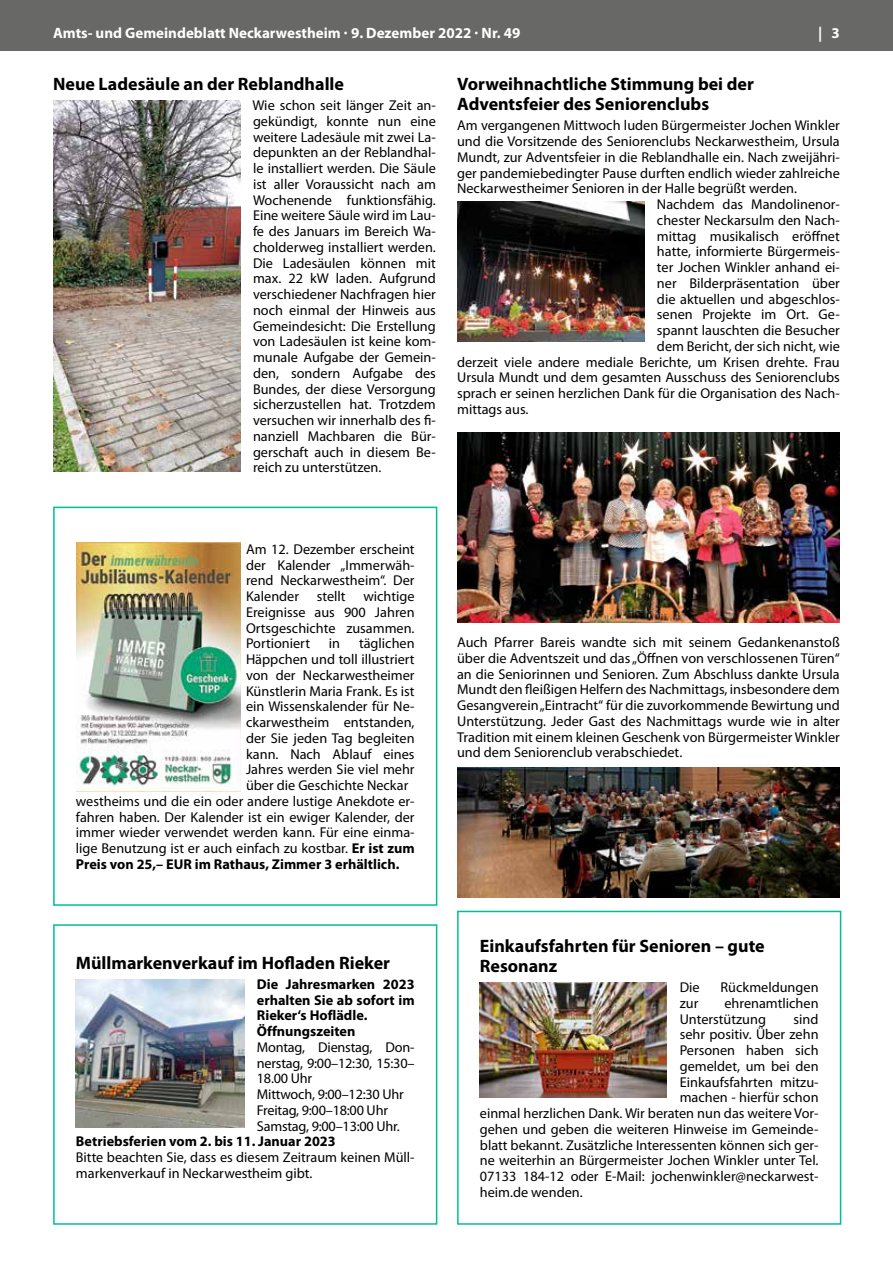
<style>
.page{position:relative;width:893px;height:1263px;background:#fff}
.page>*{position:absolute;margin:0;border:0;box-sizing:border-box;transform-origin:0 0}
.t1{font:700 18px/20.2px "Myriad Pro";color:#000}
.t2{font:700 15px "Myriad Pro";color:#fff}
.t3{font:14.25px/15.8px "Myriad Pro";color:#000;text-align:justify}
.t4{font:700 14.25px/15.8px "Myriad Pro";color:#000}
.s1{font-weight:700}
</style>
<div class="page">
<div style="left:0;top:0;width:893px;height:51px;background:#686867"></div>
<img style="left:53px;top:101px;width:187px;height:371px">
<div style="left:53px;top:507px;width:384px;height:399px;border:2px solid #00bf93"></div>
<img style="left:76px;top:979px;width:168px;height:149px">
<div style="left:53px;top:924px;width:384px;height:301px;border:2px solid #00bf93"></div>
<img style="left:77px;top:542px;width:163px;height:249px">
<img style="left:457px;top:201px;width:187px;height:141px">
<img style="left:457px;top:432px;width:383px;height:191px">
<img style="left:457px;top:767px;width:383px;height:130px">
<img style="left:480px;top:983px;width:187px;height:114px">
<div style="left:457px;top:911px;width:384px;height:314px;border:2px solid #00bf93"></div>
<p class="t2" style="left:53px;top:23px;width:469px">Amts- und Gemeindeblatt Neckarwestheim · 9. Dezember 2022 · Nr. 49</p>
<p class="t2" style="left:818px;top:23px;width:23px">| 3</p>
<p class="t1" style="left:53px;top:73px;width:292px">Neue Ladesäule an der Reblandhalle</p>
<p class="t3" style="left:252px;top:97px;width:185px">Wie schon seit länger Zeit an&shy;gekündigt, konnte nun eine weitere Ladesäule mit zwei La&shy;depunkten an der Reblandhal&shy;le installiert werden. Die Säule ist aller Voraussicht nach am Wochenende funktionsfähig.<br>Eine weitere Säule wird im Lau&shy;fe des Januars im Bereich Wa&shy;cholderweg installiert werden.<br>Die Ladesäulen können mit max. 22 kW laden. Aufgrund verschiedener Nachfragen hier noch einmal der Hinweis aus Gemeindesicht: Die Erstellung von Ladesäulen ist keine kom&shy;munale Aufgabe der Gemein&shy;den, sondern Aufgabe des Bundes, der diese Versorgung sicherzustellen hat. Trotzdem versuchen wir innerhalb des fi&shy;nanziell Machbaren die Bür&shy;gerschaft auch in diesem Be&shy;reich zu unterstützen.</p>
<p class="t1" style="left:457px;top:73px;width:298px">Vorweihnachtliche Stimmung bei der<br>Adventsfeier des Seniorenclubs</p>
<p class="t3" style="left:457px;top:117px;width:384px">Am vergangenen Mittwoch luden Bürgermeister Jochen Winkler</p>
<p class="t3" style="left:457px;top:133px;width:384px">und die Vorsitzende des Seniorenclubs Neckarwestheim, Ursula</p>
<p class="t3" style="left:457px;top:149px;width:384px">Mundt, zur Adventsfeier in die Reblandhalle ein. Nach zweijähri-</p>
<p class="t3" style="left:457px;top:165px;width:384px">ger pandemiebedingter Pause durften endlich wieder zahlreiche</p>
<p class="t3" style="left:457px;top:180px;width:341px">Neckarwestheimer Senioren in der Halle begrüßt werden.</p>
<p class="t3" style="left:657px;top:196px;width:184px">Nachdem das Mandolinenor-</p>
<p class="t3" style="left:657px;top:212px;width:184px">chester Neckarsulm den Nach-</p>
<p class="t3" style="left:657px;top:228px;width:184px">mittag musikalisch eröffnet</p>
<p class="t3" style="left:657px;top:243px;width:184px">hatte, informierte Bürgermeis-</p>
<p class="t3" style="left:657px;top:259px;width:184px">ter Jochen Winkler anhand ei-</p>
<p class="t3" style="left:657px;top:275px;width:184px">ner Bilderpräsentation über</p>
<p class="t3" style="left:657px;top:291px;width:184px">die aktuellen und abgeschlos-</p>
<p class="t3" style="left:657px;top:306px;width:184px">senen Projekte im Ort. Ge-</p>
<p class="t3" style="left:657px;top:322px;width:184px">spannt lauschten die Besucher</p>
<p class="t3" style="left:657px;top:338px;width:184px">dem Bericht, der sich nicht, wie</p>
<p class="t3" style="left:457px;top:354px;width:384px">derzeit viele andere mediale Berichte, um Krisen drehte. Frau</p>
<p class="t3" style="left:457px;top:369px;width:384px">Ursula Mundt und dem gesamten Ausschuss des Seniorenclubs</p>
<p class="t3" style="left:457px;top:385px;width:384px">sprach er seinen herzlichen Dank für die Organisation des Nach-</p>
<p class="t3" style="left:457px;top:401px;width:73px">mittags aus.</p>
<p class="t3" style="left:246px;top:541px;width:170px">Am 12. Dezember erscheint der Kalender „Immerwäh&shy;rend Neckarwestheim“. Der Kalender stellt wichtige Ereignisse aus 900 Jahren Ortsgeschichte zusammen.<br>Portioniert</p>
<p class="t3" style="left:329px;top:635px;width:13px">in</p>
<p class="t3" style="left:359px;top:635px;width:57px">täglichen</p>
<p class="t3" style="left:246px;top:651px;width:170px">Häppchen und toll illustriert</p>
<p class="t3" style="left:246px;top:667px;width:170px">von der Neckarwestheimer</p>
<p class="t3" style="left:246px;top:683px;width:170px">Künstlerin Maria Frank. Es ist</p>
<p class="t3" style="left:246px;top:698px;width:170px">ein Wissenskalender für Ne-</p>
<p class="t3" style="left:246px;top:714px;width:170px">ckarwestheim entstanden,</p>
<p class="t3" style="left:246px;top:730px;width:170px">der Sie jeden Tag begleiten</p>
<p class="t3" style="left:246px;top:746px;width:170px">kann. Nach Ablauf eines</p>
<p class="t3" style="left:246px;top:761px;width:170px">Jahres werden Sie viel mehr</p>
<p class="t3" style="left:246px;top:777px;width:164px">über die Geschichte Neckar</p>
<p class="t3" style="left:76px;top:793px;width:340px">westheims und die ein oder andere lustige Anekdote er-</p>
<p class="t3" style="left:76px;top:809px;width:340px">fahren haben. Der Kalender ist ein ewiger Kalender, der</p>
<p class="t3" style="left:76px;top:824px;width:340px">immer wieder verwendet werden kann. Für eine einma-</p>
<p class="t3" style="left:76px;top:840px;width:340px">lige Benutzung ist er auch einfach zu kostbar. <span class="s1">Er ist zum</span></p>
<p class="t4" style="left:76px;top:856px;width:325px">Preis von 25,– EUR im Rathaus, Zimmer 3 erhältlich.</p>
<p class="t1" style="left:76px;top:952px;width:316px">Müllmarkenverkauf im Hofladen Rieker</p>
<p class="t4" style="left:257px;top:976px;width:159px">Die Jahresmarken 2023 erhalten Sie ab sofort im<br>Rieker‘s Hoflädle.<br>Öffnungszeiten</p>
<p class="t3" style="left:257px;top:1039px;width:159px;text-align:left">Montag, Dienstag, Don&shy;nerstag, 9:00–12:30, 15:30–<br>18.00 Uhr<br>Mittwoch, 9:00–12:30 Uhr<br>Freitag, 9:00–18:00 Uhr<br>Samstag, 9:00–13:00 Uhr.</p>
<p class="t4" style="left:76px;top:1133px;width:261px">Betriebsferien vom 2. bis 11. Januar 2023</p>
<p class="t3" style="left:76px;top:1149px;width:340px">Bitte beachten Sie, dass es diesem Zeitraum keinen Müll&shy;markenverkauf in Neckarwestheim gibt.</p>
<p class="t3" style="left:457px;top:634px;width:384px">Auch Pfarrer Bareis wandte sich mit seinem Gedankenanstoß über die Adventszeit und das „Öffnen von verschlossenen Türen“ an die Seniorinnen und Senioren. Zum Abschluss dankte Ursula Mundt den fleißigen Helfern des Nachmittags, insbesondere dem Gesangverein „Eintracht“ für die zuvorkommende Bewirtung und Unterstützung. Jeder Gast des Nachmittags wurde wie in alter Tradition mit einem kleinen Geschenk von Bürgermeister Winkler und dem Seniorenclub verabschiedet.</p>
<p class="t1" style="left:480px;top:935px;width:286px">Einkaufsfahrten für Senioren – gute<br>Resonanz</p>
<p class="t3" style="left:680px;top:979px;width:21px">Die</p>
<p class="t3" style="left:720px;top:979px;width:100px">Rückmeldungen</p>
<p class="t3" style="left:680px;top:995px;width:20px">zur</p>
<p class="t3" style="left:680px;top:995px;width:140px;text-indent:45px">ehrenamtlichen<br>Unterstützung</p>
<p class="t3" style="left:794px;top:1011px;width:26px">sind</p>
<p class="t3" style="left:680px;top:1026px;width:140px">sehr positiv. Über zehn</p>
<p class="t3" style="left:680px;top:1042px;width:140px">Personen haben sich</p>
<p class="t3" style="left:680px;top:1058px;width:140px">gemeldet, um bei den</p>
<p class="t3" style="left:680px;top:1074px;width:140px">Einkaufsfahrten mitzu-</p>
<p class="t3" style="left:680px;top:1089px;width:140px">machen - hierfür schon</p>
<p class="t3" style="left:480px;top:1105px;width:340px">einmal herzlichen Dank. Wir beraten nun das weitere Vor-</p>
<p class="t3" style="left:480px;top:1121px;width:340px">gehen und geben die weiteren Hinweise im Gemeinde-</p>
<p class="t3" style="left:480px;top:1137px;width:340px">blatt bekannt. Zusätzliche Interessenten können sich ger-</p>
<p class="t3" style="left:480px;top:1152px;width:340px">ne weiterhin an Bürgermeister Jochen Winkler unter Tel.</p>
<p class="t3" style="left:480px;top:1168px;width:340px">07133 184-12 oder E-Mail: jochenwinkler@neckarwest-</p>
<p class="t3" style="left:480px;top:1184px;width:104px">heim.de wenden.</p>
</div>
